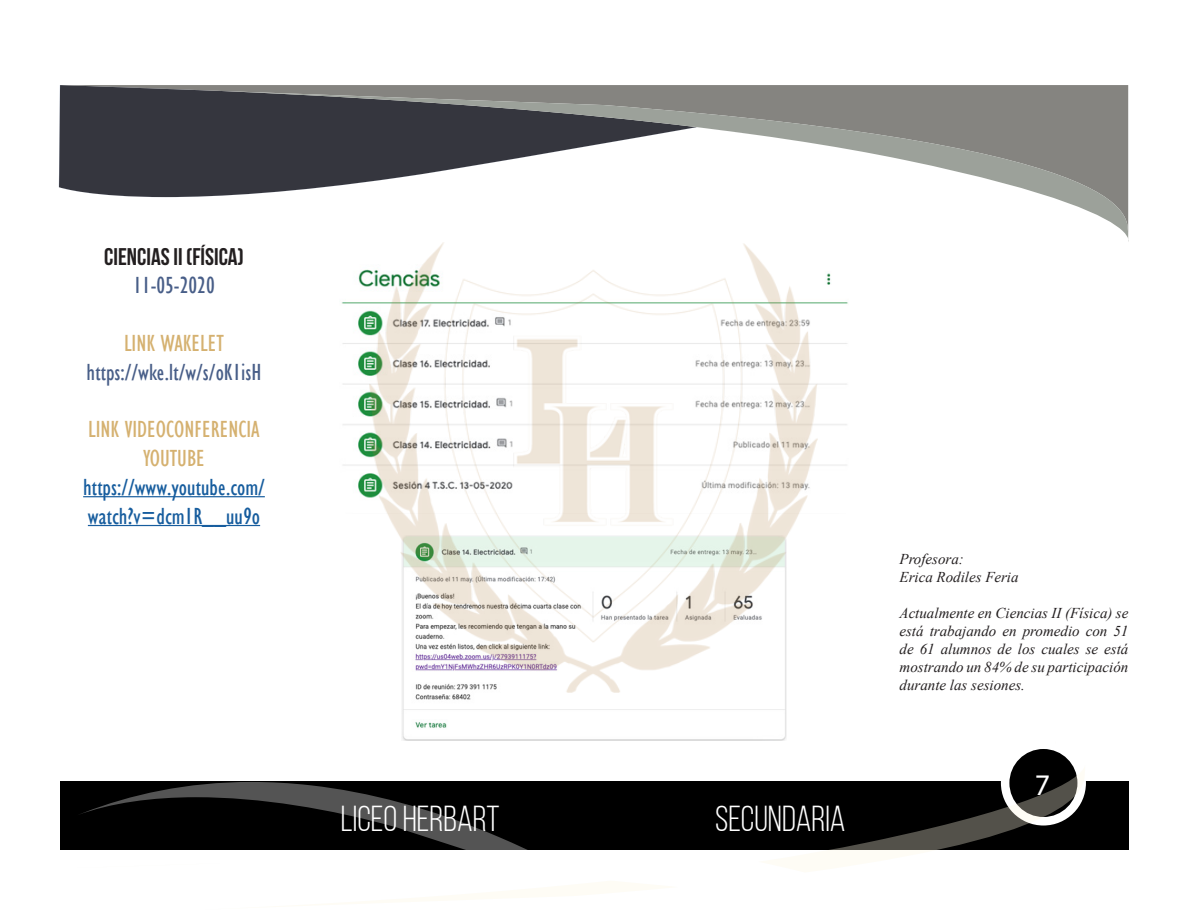
<style>
.page{position:relative;width:1188px;height:918px;background:#fff}
.page>*{position:absolute;margin:0;border:0;box-sizing:border-box;transform-origin:0 0}
.t1{font:36px "Bebas Neue";color:#fff}
.t2{font:30px "Myriad Pro";color:#fff}
.t3{font:condensed 24px/28.8px "Gill Sans";color:#175d9e}
.t4{font:condensed 24px/28.8px "Gill Sans";color:#d5b170;text-align:center}
.t5{font:condensed 24px "Gill Sans";color:#485e88}
.t6{font:700 24px "Bebas Neue";color:#231f20}
.t7{font:italic 15px/18px "Times New Roman";color:#231f20;text-align:justify}
</style>
<div class="page">
<svg style="left:60px;top:85px;width:1069px;height:113px;background:#4c4d52"></svg>
<svg style="left:222px;top:91px;width:907px;height:148px"></svg>
<svg style="left:61px;top:85px;width:161px;height:6px"></svg>
<div style="left:1087px;top:783px;width:42px;height:64px;background:#000"></div>
<div style="left:1009px;top:749px;width:68px;height:68px;background:#000;border-radius:50%"></div>
<svg style="left:60px;top:819px;width:4px;height:6px"></svg>
<svg style="left:77px;top:782px;width:126px;height:68px;background:#070707"></svg>
<svg style="left:203px;top:765px;width:884px;height:85px;fill:#000"></svg>
<hr style="left:83px;top:496px;width:182px;height:1px;background:#175d9e">
<hr style="left:88px;top:525px;width:172px;height:1px;background:#175d9e">
<img style="left:341px;top:269px;width:507px;height:229px">
<img style="left:402px;top:693px;width:384px;height:47px">
<img style="left:369px;top:242px;width:448px;height:451px">
<p class="t6" style="left:104px;top:243px;width:141px">CIENCIAS II (FÍSICA)</p>
<p class="t5" style="left:133px;top:271px;width:83px">11-05-2020</p>
<p class="t4" style="left:124px;top:329px;width:101px">LINK WAKELET</p>
<p class="t5" style="left:87px;top:358px;width:176px">https://wke.lt/w/s/oK1isH</p>
<p class="t4" style="left:88px;top:415px;width:173px">LINK VIDEOCONFERENCIA<br>YOUTUBE</p>
<p class="t3" style="left:83px;top:473px;width:183px">https://www.youtube.com/ watch?v=dcm1R__uu9o</p>
<h1 class="t1" style="left:341px;top:799px;width:160px">LICEO HERBART</h1>
<h1 class="t1" style="left:715px;top:799px;width:132px">SECUNDARIA</h1>
<p class="t7" style="left:900px;top:550px;width:66px">Profesora:</p>
<p class="t7" style="left:900px;top:568px;width:121px">Erica Rodiles Feria</p>
<p class="t7" style="left:900px;top:604px;width:230px">Actualmente en Ciencias II (Física) se está trabajando en promedio con 51 de 61 alumnos de los cuales se está mostrando un 84% de su participación durante las sesiones.</p>
<h2 class="t2" style="left:1035px;top:766px;width:17px">7</h2>
</div>
